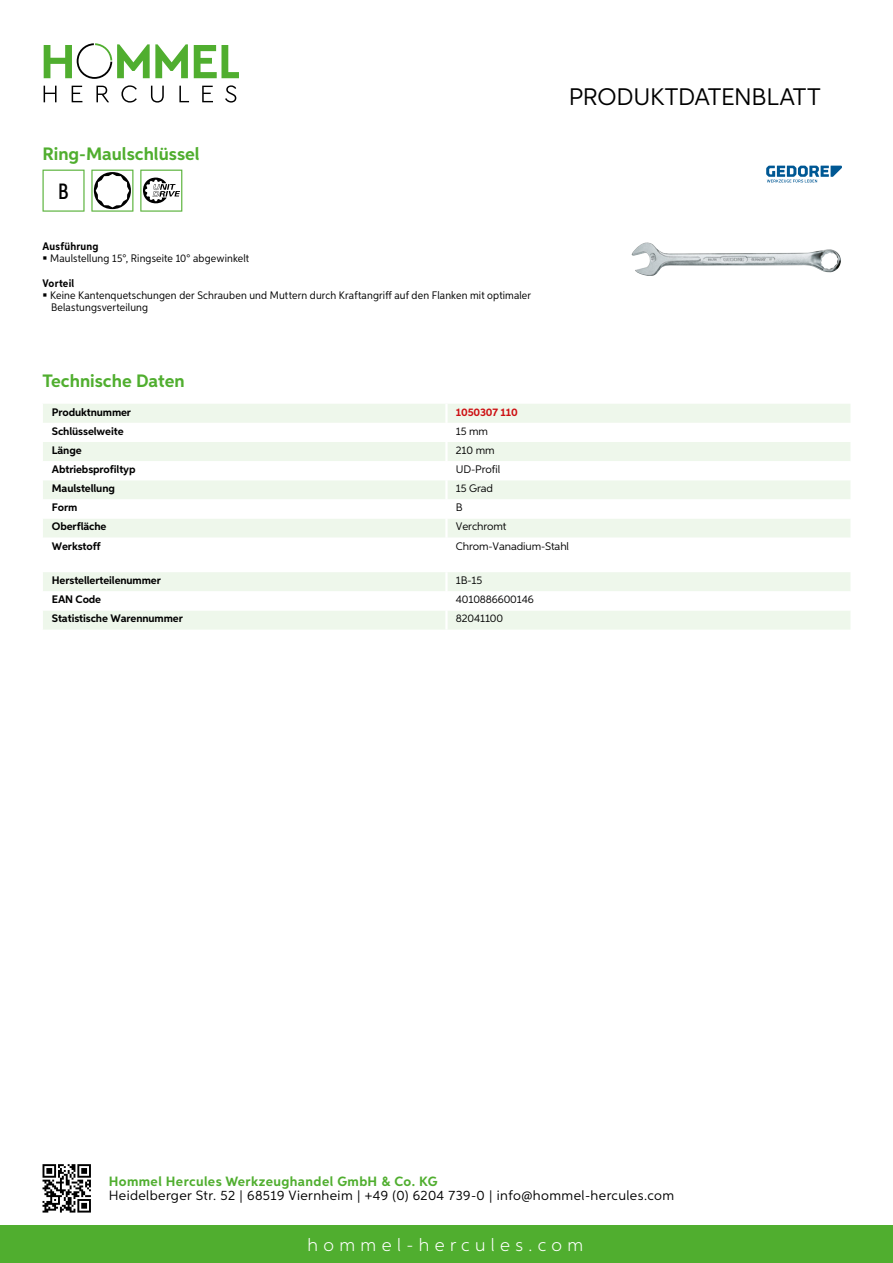
<style>
.page{position:relative;width:893px;height:1263px;background:#fff}
.page>*{position:absolute;margin:0;border:0;box-sizing:border-box;transform-origin:0 0}
.t1{font:24px "Aspira";letter-spacing:-.01em;color:#000}
.t2{font:500 22.2px "Aspira XX Nar";color:#000}
.t3{font:700 18px "Aspira";color:#50ae2f}
.t4{font:300 18px "Aspira";letter-spacing:.3em;color:#fff}
.t5{font:13.5px "Aspira";letter-spacing:.03em;color:#000}
.t6{font:700 13.5px "Aspira";letter-spacing:.03em;color:#50ae2f}
.t7{font:10.95px/12px "Aspira Nar";letter-spacing:.015em;color:#000}
.t8{font:700 10.95px "Aspira";letter-spacing:-.01em;color:#000}
.t9{font:10.95px "Aspira";letter-spacing:-.01em;color:#000}
.t10{font:700 10.95px "Aspira Nar";letter-spacing:.02em;color:#000}
.t11{font:700 10.95px "Aspira";letter-spacing:-.01em;color:#cd1013}
</style>
<div class="page">
<div style="left:0;top:1226px;width:893px;height:37px;background:#50ae2f"></div>
<svg style="left:43px;top:1164px;width:48px;height:48px"></svg>
<svg style="left:194px;top:45px;width:45px;height:33px"></svg>
<svg style="left:44px;top:43px;width:144px;height:36px"></svg>
<svg style="left:44px;top:86px;width:13px;height:16px"></svg>
<svg style="left:72px;top:86px;width:10px;height:16px"></svg>
<svg style="left:96px;top:86px;width:13px;height:16px"></svg>
<svg style="left:121px;top:85px;width:16px;height:18px"></svg>
<svg style="left:151px;top:86px;width:13px;height:17px"></svg>
<svg style="left:179px;top:86px;width:10px;height:16px"></svg>
<svg style="left:202px;top:86px;width:11px;height:16px"></svg>
<svg style="left:225px;top:85px;width:11px;height:18px"></svg>
<div style="left:43px;top:404px;width:807px;height:19px;background:#eef7eb"></div>
<svg style="left:43px;top:442px;width:807px;height:95px;fill:#eef7eb"></svg>
<hr style="left:445px;top:404px;width:3px;height:19px;background:#fff">
<hr style="left:445px;top:442px;width:3px;height:19px;background:#fff">
<hr style="left:445px;top:461px;width:3px;height:19px;background:#fff">
<hr style="left:445px;top:480px;width:3px;height:19px;background:#fff">
<hr style="left:445px;top:499px;width:3px;height:19px;background:#fff">
<hr style="left:445px;top:518px;width:3px;height:20px;background:#fff">
<svg style="left:43px;top:572px;width:807px;height:58px"></svg>
<hr style="left:445px;top:610px;width:3px;height:20px;background:#fff">
<svg style="left:43px;top:170px;width:42px;height:42px"></svg>
<svg style="left:91px;top:170px;width:42px;height:42px"></svg>
<svg style="left:140px;top:170px;width:42px;height:42px"></svg>
<img style="left:631px;top:242px;width:210px;height:34px">
<svg style="left:766px;top:166px;width:76px;height:16px"></svg>
<h3 class="t3" style="left:43px;top:142px;width:159px">Ring-Maulschlüssel</h3>
<h2 class="t2" style="left:58px;top:178px;width:12px">B</h2>
<p class="t10" style="left:43px;top:239px;width:58px">Ausführung</p>
<p class="t7" style="left:50px;top:252px;width:201px">Maulstellung 15°, Ringseite 10° abgewinkelt</p>
<p class="t10" style="left:43px;top:276px;width:33px">Vorteil</p>
<p class="t7" style="left:50px;top:289px;width:482px">Keine Kantenquetschungen der Schrauben und Muttern durch Kraftangriff auf den Flanken mit optimaler<br>Belastungsverteilung</p>
<h1 class="t1" style="left:569px;top:82px;width:253px">Produktdatenblatt</h1>
<h3 class="t3" style="left:43px;top:370px;width:144px">Technische Daten</h3>
<p class="t8" style="left:52px;top:405px;width:81px">Produktnummer</p>
<p class="t11" style="left:456px;top:405px;width:63px">1050307 110</p>
<p class="t8" style="left:52px;top:424px;width:73px">Schlüsselweite</p>
<p class="t9" style="left:456px;top:424px;width:34px">15 mm</p>
<p class="t8" style="left:52px;top:443px;width:31px">Länge</p>
<p class="t9" style="left:456px;top:443px;width:40px">210 mm</p>
<p class="t8" style="left:52px;top:463px;width:85px">Abtriebsprofiltyp</p>
<p class="t9" style="left:456px;top:463px;width:46px">UD-Profil</p>
<p class="t8" style="left:52px;top:482px;width:65px">Maulstellung</p>
<p class="t9" style="left:456px;top:482px;width:39px">15 Grad</p>
<p class="t8" style="left:52px;top:501px;width:27px">Form</p>
<p class="t9" style="left:456px;top:501px;width:7px">B</p>
<p class="t8" style="left:52px;top:520px;width:56px">Oberfläche</p>
<p class="t9" style="left:456px;top:520px;width:52px">Verchromt</p>
<p class="t8" style="left:52px;top:539px;width:50px">Werkstoff</p>
<p class="t9" style="left:456px;top:539px;width:115px">Chrom-Vanadium-Stahl</p>
<p class="t8" style="left:52px;top:574px;width:111px">Herstellerteilenummer</p>
<p class="t9" style="left:456px;top:574px;width:28px">1B-15</p>
<p class="t8" style="left:52px;top:593px;width:51px">EAN Code</p>
<p class="t9" style="left:456px;top:593px;width:79px">4010886600146</p>
<p class="t8" style="left:52px;top:612px;width:132px">Statistische Warennummer</p>
<p class="t9" style="left:456px;top:612px;width:49px">82041100</p>
<p class="t6" style="left:109px;top:1172px;width:330px">Hommel Hercules Werkzeughandel GmbH &amp; Co. KG</p>
<p class="t5" style="left:109px;top:1187px;width:567px">Heidelberger Str. 52 | 68519 Viernheim | +49 (0) 6204 739-0 | info@hommel-hercules.com</p>
<h3 class="t4" style="left:307px;top:1234px;width:277px">hommel-hercules.com</h3>
</div>
